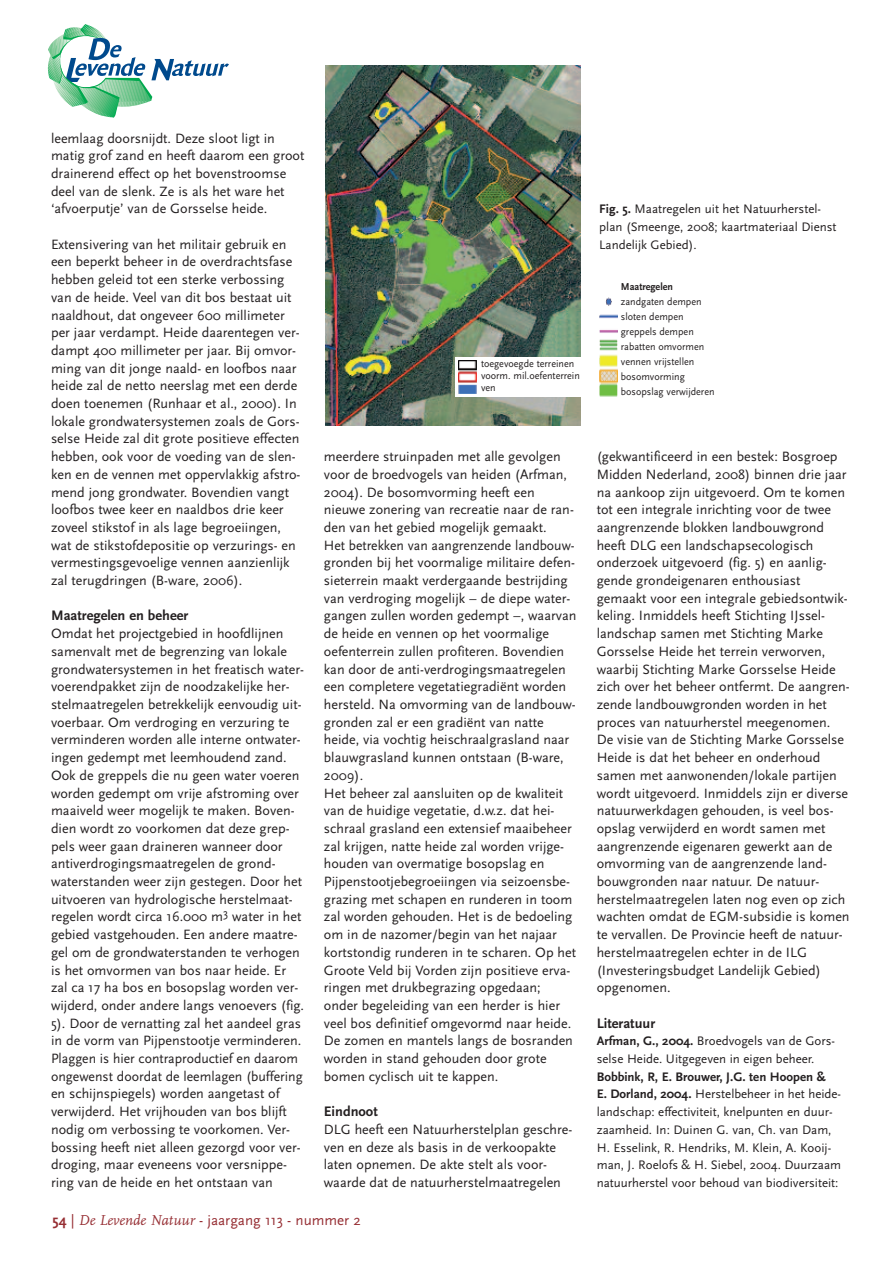
<style>
.page{position:relative;width:893px;height:1263px;background:#fff}
.page>*{position:absolute;margin:0;border:0;box-sizing:border-box;transform-origin:0 0}
.t1{font:15px "Scala Sans";color:#962e33}
.t2{font:700 14.4px "Scala Sans";color:#231f20}
.t3{font:14.1px/17.7px "Scala Sans";color:#231f20}
.t4{font:12.9px/17.7px "Scala Sans";color:#231f20}
.t5{font:10.5px/15px "Scala Sans";color:#231f20;scale:.96 1}
.t6{font:700 10.5px "Scala Sans";color:#231f20;scale:.96 1}
.s1{font-weight:700}
.s2{font-family:"FF Scala";font-style:italic}
</style>
<div class="page">
<svg style="left:47px;top:24px;width:182px;height:93px"></svg>
<img style="left:325px;top:65px;width:255px;height:360px">
<div style="left:456px;top:357px;width:127px;height:40px;background:#fff"></div>
<img style="left:459px;top:360px;width:18px;height:34px">
<img style="left:600px;top:297px;width:17px;height:99px">
<p class="t3" style="left:51px;top:129px;width:255px">leemlaag doorsnijdt. Deze sloot ligt in matig grof zand en heeft daarom een groot drainerend effect op het bovenstroomse deel van de slenk. Ze is als het ware het ‘afvoerputje’ van de Gorsselse heide.</p>
<p class="t3" style="left:51px;top:235px;width:251px">Extensivering van het militair gebruik en een beperkt beheer in de overdrachtsfase hebben geleid tot een sterke verbossing van de heide. Veel van dit bos bestaat uit naaldhout, dat ongeveer 600 millimeter per jaar verdampt. Heide daarentegen ver&shy;dampt 400 millimeter per jaar. Bij omvor&shy;ming van dit jonge naald- en loofbos naar heide zal de netto neerslag met een derde doen toenemen (Runhaar et al., 2000). In lokale grondwatersystemen zoals de Gors&shy;selse Heide zal dit grote positieve effecten hebben, ook voor de voeding van de slen&shy;ken en de vennen met oppervlakkig afstro&shy;mend jong grondwater. Bovendien vangt loofbos twee keer en naaldbos drie keer zoveel stikstof in als lage begroeiingen, wat de stikstofdepositie op verzurings- en vermestingsgevoelige vennen aanzienlijk zal terugdringen (B-ware, 2006).</p>
<p class="t2" style="left:51px;top:607px;width:139px">Maatregelen en beheer</p>
<p class="t3" style="left:51px;top:624px;width:255px">Omdat het projectgebied in hoofdlijnen samenvalt met de begrenzing van lokale grondwatersystemen in het freatisch water&shy;voerendpakket zijn de noodzakelijke her&shy;stelmaatregelen betrekkelijk eenvoudig uit&shy;voerbaar. Om verdroging en verzuring te verminderen worden alle interne ontwater&shy;ingen gedempt met leemhoudend zand.<br>Ook de greppels die nu geen water voeren worden gedempt om vrije afstroming over maaiveld weer mogelijk te maken. Boven&shy;dien wordt zo voorkomen dat deze grep&shy;pels weer gaan draineren wanneer door antiverdrogingsmaatregelen de grond&shy;waterstanden weer zijn gestegen. Door het uitvoeren van hydrologische herstelmaat&shy;regelen wordt circa 16.000 m<sup>3</sup> water in het gebied vastgehouden. Een andere maatre&shy;gel om de grondwaterstanden te verhogen is het omvormen van bos naar heide. Er zal ca 17 ha bos en bosopslag worden ver&shy;wijderd, onder andere langs venoevers (fig.<br>5). Door de vernatting zal het aandeel gras in de vorm van Pijpenstootje verminderen.<br>Plaggen is hier contraproductief en daarom ongewenst doordat de leemlagen (buffering en schijnspiegels) worden aangetast of verwijderd. Het vrijhouden van bos blijft nodig om verbossing te voorkomen. Ver&shy;bossing heeft niet alleen gezorgd voor ver&shy;droging, maar eveneens voor versnippe&shy;ring van de heide en het ontstaan van</p>
<p class="t5" style="left:481px;top:358px;width:105px;line-height:12px">toegevoegde terreinen voorm. mil.oefenterrein ven</p>
<p class="t3" style="left:324px;top:447px;width:254px">meerdere struinpaden met alle gevolgen voor de broedvogels van heiden (Arfman, 2004). De bosomvorming heeft een nieuwe zonering van recreatie naar de ran&shy;den van het gebied mogelijk gemaakt.<br>Het betrekken van aangrenzende landbouw&shy;gronden bij het voormalige militaire defen&shy;sieterrein maakt verdergaande bestrijding van verdroging mogelijk – de diepe water&shy;gangen zullen worden gedempt –, waarvan de heide en vennen op het voormalige oefenterrein zullen profiteren. Bovendien kan door de anti-verdrogingsmaatregelen een completere vegetatiegradiënt worden hersteld. Na omvorming van de landbouw&shy;gronden zal er een gradiënt van natte heide, via vochtig heischraalgrasland naar blauwgrasland kunnen ontstaan (B-ware, 2009).<br>Het beheer zal aansluiten op de kwaliteit van de huidige vegetatie, d.w.z. dat hei&shy;schraal grasland een extensief maaibeheer zal krijgen, natte heide zal worden vrijge&shy;houden van overmatige bosopslag en Pijpenstootjebegroeiingen via seizoensbe&shy;grazing met schapen en runderen in toom zal worden gehouden. Het is de bedoeling om in de nazomer/begin van het najaar kortstondig runderen in te scharen. Op het Groote Veld bij Vorden zijn positieve erva&shy;ringen met drukbegrazing opgedaan; onder begeleiding van een herder is hier veel bos definitief omgevormd naar heide.<br>De zomen en mantels langs de bosranden worden in stand gehouden door grote bomen cyclisch uit te kappen.</p>
<p class="t2" style="left:324px;top:1103px;width:55px">Eindnoot</p>
<p class="t3" style="left:324px;top:1120px;width:250px">DLG heeft een Natuurherstelplan geschre&shy;ven en deze als basis in de verkoopakte laten opnemen. De akte stelt als voor&shy;waarde dat de natuurherstelmaatregelen</p>
<p class="t1" style="left:53px;top:1211px;width:310px"><span class="s1">54</span> | <span class="s2">De Levende Natuur</span> - jaargang 113 - nummer 2</p>
<p class="t4" style="left:599px;top:200px;width:239px"><span class="s1">Fig. 5.</span> Maatregelen uit het Natuurherstel&shy;plan (Smeenge, 2008; kaartmateriaal Dienst<br>Landelijk Gebied).</p>
<p class="t6" style="left:621px;top:280px;width:56px">Maatregelen</p>
<p class="t5" style="left:621px;top:293px;width:99px">zandgaten dempen sloten dempen greppels dempen rabatten omvormen vennen vrijstellen bosomvorming bosopslag verwijderen</p>
<p class="t3" style="left:597px;top:447px;width:254px">(gekwantificeerd in een bestek: Bosgroep Midden Nederland, 2008) binnen drie jaar na aankoop zijn uitgevoerd. Om te komen tot een integrale inrichting voor de twee aangrenzende blokken landbouwgrond heeft DLG een landschapsecologisch onderzoek uitgevoerd (fig. 5) en aanlig&shy;gende grondeigenaren enthousiast gemaakt voor een integrale gebiedsontwik&shy;keling. Inmiddels heeft Stichting IJssel&shy;landschap samen met Stichting Marke Gorsselse Heide het terrein verworven, waarbij Stichting Marke Gorsselse Heide zich over het beheer ontfermt. De aangren&shy;zende landbouwgronden worden in het proces van natuurherstel meegenomen.<br>De visie van de Stichting Marke Gorsselse Heide is dat het beheer en onderhoud samen met aanwonenden/lokale partijen wordt uitgevoerd. Inmiddels zijn er diverse natuurwerkdagen gehouden, is veel bos&shy;opslag verwijderd en wordt samen met aangrenzende eigenaren gewerkt aan de omvorming van de aangrenzende land&shy;bouwgronden naar natuur. De natuur&shy;herstelmaatregelen laten nog even op zich wachten omdat de EGM-subsidie is komen te vervallen. De Provincie heeft de natuur&shy;herstelmaatregelen echter in de ILG (Investeringsbudget Landelijk Gebied) opgenomen.</p>
<p class="t2" style="left:597px;top:1014px;width:60px">Literatuur</p>
<p class="t4" style="left:597px;top:1032px;width:240px"><span class="s1">Arfman, G., 2004.</span> Broedvogels van de Gors&shy;selse Heide. Uitgegeven in eigen beheer.</p>
<p class="t4" style="left:597px;top:1067px;width:246px"><span class="s1">Bobbink, R, E. Brouwer, J.G. ten Hoopen &amp;<br>E. Dorland, 2004.</span> Herstelbeheer in het heide&shy;landschap: effectiviteit, knelpunten en duur&shy;zaamheid. In: Duinen G. van, Ch. van Dam, H. Esselink, R. Hendriks, M. Klein, A. Kooij&shy;man, J. Roelofs &amp; H. Siebel, 2004. Duurzaam natuurherstel voor behoud van biodiversiteit:</p>
</div>
